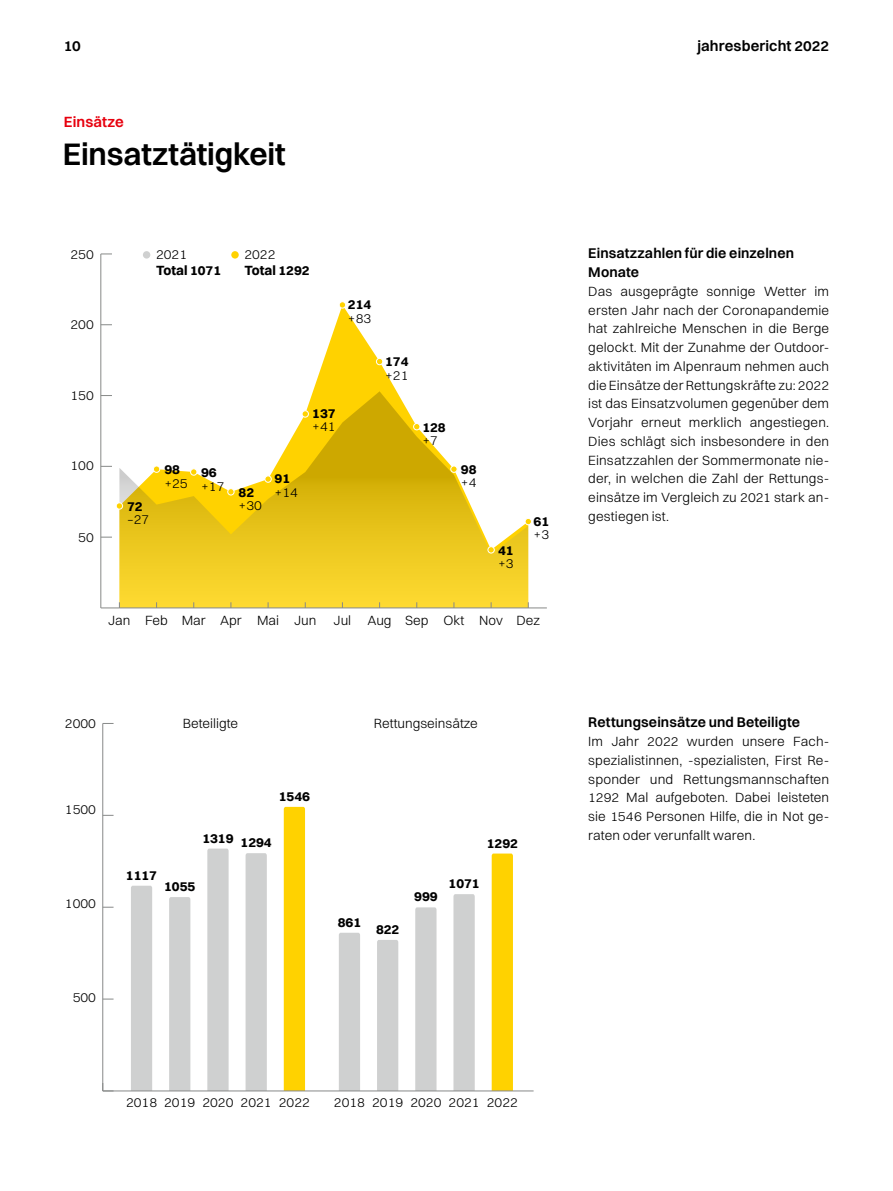
<style>
.page{position:relative;width:893px;height:1191px;background:#fff}
.page>*{position:absolute;margin:0;border:0;box-sizing:border-box;transform-origin:0 0}
.t1{font:600 31.5px "Switzer";letter-spacing:-.005em;color:#000}
.t2{font:600 15px "Switzer";letter-spacing:.005em;color:#000}
.t3{font:600 15px "Switzer";letter-spacing:.005em;color:#e7000e}
.t4{font:600 14.25px/18.8px "Switzer";letter-spacing:.01em;color:#000}
.t5{font:300 13.5px/18.8px "Switzer";letter-spacing:.005em;color:#000}
.t6{font:700 13.5px/13.5px "Switzer";color:#000}
.s1{font-weight:300}
</style>
<div class="page">
<svg style="left:313px;top:307px;width:84px;height:84px;fill:#ffd200"></svg>
<svg style="left:119px;top:391px;width:409px;height:216px"></svg>
<div style="left:116px;top:503px;width:7px;height:6px;background:#ffd200;border-radius:50%"></div>
<div style="left:116px;top:502px;width:7px;height:7px;border:1px solid #fff;border-radius:50%"></div>
<div style="left:153px;top:466px;width:7px;height:6px;background:#ffd200;border-radius:50%"></div>
<div style="left:153px;top:465px;width:7px;height:8px;border:1px solid #fff;border-radius:50%"></div>
<svg style="left:191px;top:469px;width:6px;height:6px"></svg>
<div style="left:190px;top:468px;width:7px;height:7px;border:1px solid #fff;border-radius:50%"></div>
<div style="left:228px;top:488px;width:6px;height:7px;background:#ffd200;border-radius:50%"></div>
<div style="left:227px;top:488px;width:7px;height:7px;border:1px solid #fff;border-radius:50%"></div>
<svg style="left:265px;top:476px;width:6px;height:6px"></svg>
<div style="left:265px;top:475px;width:7px;height:7px;border:1px solid #fff;border-radius:50%"></div>
<svg style="left:302px;top:411px;width:6px;height:6px"></svg>
<div style="left:302px;top:410px;width:7px;height:7px;border:1px solid #fff;border-radius:50%"></div>
<div style="left:339px;top:302px;width:7px;height:6px;background:#ffd200;border-radius:50%"></div>
<div style="left:339px;top:301px;width:7px;height:7px;border:1px solid #fff;border-radius:50%"></div>
<div style="left:376px;top:358px;width:7px;height:7px;background:#ffd200;border-radius:50%"></div>
<div style="left:376px;top:358px;width:7px;height:7px;border:1px solid #fff;border-radius:50%"></div>
<div style="left:414px;top:423px;width:6px;height:7px;background:#ffd200;border-radius:50%"></div>
<div style="left:413px;top:423px;width:7px;height:7px;border:1px solid #fff;border-radius:50%"></div>
<svg style="left:452px;top:466px;width:5px;height:6px"></svg>
<div style="left:450px;top:465px;width:7px;height:8px;border:1px solid #fff;border-radius:50%"></div>
<div style="left:488px;top:546px;width:6px;height:7px;background:#ffd200;border-radius:50%"></div>
<div style="left:488px;top:546px;width:7px;height:7px;border:1px solid #fff;border-radius:50%"></div>
<div style="left:525px;top:518px;width:6px;height:7px;background:#ffd200;border-radius:50%"></div>
<div style="left:525px;top:518px;width:7px;height:7px;border:1px solid #fff;border-radius:50%"></div>
<hr style="left:100px;top:254px;width:1px;height:354px;background:#878988">
<div style="left:231px;top:251px;width:8px;height:7px;background:#ffd200;border-radius:50%"></div>
<div style="left:143px;top:251px;width:7px;height:7px;background:#cfd0d0;border-radius:50%"></div>
<hr style="left:119px;top:607px;width:428px;height:1px;background:#878988">
<svg style="left:101px;top:602px;width:19px;height:6px"></svg>
<div style="left:492px;top:853px;width:21px;height:237px;background:#ffd200"></div>
<svg style="left:453px;top:894px;width:22px;height:196px"></svg>
<div style="left:415px;top:907px;width:21px;height:183px;background:#cfd0d0"></div>
<div style="left:377px;top:940px;width:21px;height:150px;background:#cfd0d0"></div>
<div style="left:339px;top:932px;width:21px;height:158px;background:#cfd0d0"></div>
<div style="left:284px;top:807px;width:21px;height:283px;background:#ffd200"></div>
<div style="left:246px;top:853px;width:21px;height:237px;background:#cfd0d0"></div>
<svg style="left:207px;top:848px;width:22px;height:242px"></svg>
<div style="left:169px;top:897px;width:21px;height:193px;background:#cfd0d0"></div>
<div style="left:131px;top:885px;width:21px;height:205px;background:#cfd0d0"></div>
<hr style="left:103px;top:1090px;width:431px;height:1px;background:#878988">
<hr style="left:102px;top:723px;width:1px;height:368px;background:#878988">
<svg style="left:103px;top:1083px;width:11px;height:8px"></svg>
<p class="t2" style="left:64px;top:37px;width:18px">10</p>
<p class="t2" style="left:697px;top:37px;width:133px">jahresbericht 2022</p>
<p class="t3" style="left:64px;top:113px;width:62px">Einsätze</p>
<h1 class="t1" style="left:63px;top:134px;width:224px">Einsatztätigkeit</h1>
<p class="t5" style="left:71px;top:245px;width:25px">250</p>
<p class="t5" style="left:71px;top:314px;width:25px">200</p>
<p class="t5" style="left:71px;top:385px;width:25px">150</p>
<p class="t5" style="left:71px;top:456px;width:25px">100</p>
<p class="t5" style="left:156px;top:244px;width:33px">2021</p>
<p class="t6" style="left:156px;top:263px;width:67px">Total 1071</p>
<p class="t5" style="left:244px;top:244px;width:33px">2022</p>
<p class="t6" style="left:244px;top:263px;width:67px">Total 1292</p>
<p class="t6" style="left:348px;top:298px;width:25px">214</p>
<p class="t5" style="left:348px;top:308px;width:25px">+83</p>
<p class="t6" style="left:127px;top:499px;width:17px">72</p>
<p class="t5" style="left:127px;top:510px;width:24px">–27</p>
<p class="t6" style="left:164px;top:463px;width:17px">98</p>
<p class="t5" style="left:164px;top:474px;width:25px">+25</p>
<p class="t6" style="left:201px;top:466px;width:54px">96<br><span class="s1">+17</span> 82</p>
<p class="t5" style="left:239px;top:496px;width:25px">+30</p>
<p class="t6" style="left:275px;top:471px;width:17px">91</p>
<p class="t5" style="left:275px;top:482px;width:25px">+14</p>
<p class="t6" style="left:312px;top:406px;width:25px">137</p>
<p class="t5" style="left:312px;top:417px;width:25px">+41</p>
<p class="t6" style="left:385px;top:354px;width:25px">174</p>
<p class="t5" style="left:385px;top:365px;width:25px">+21</p>
<p class="t6" style="left:422px;top:420px;width:25px">128</p>
<p class="t5" style="left:422px;top:431px;width:17px">+7</p>
<p class="t6" style="left:461px;top:462px;width:17px">98</p>
<p class="t5" style="left:461px;top:473px;width:17px">+4</p>
<p class="t6" style="left:534px;top:514px;width:17px">61</p>
<p class="t5" style="left:78px;top:527px;width:17px">50</p>
<p class="t5" style="left:534px;top:525px;width:17px">+3</p>
<p class="t6" style="left:498px;top:543px;width:17px">41</p>
<p class="t5" style="left:498px;top:554px;width:17px">+3</p>
<p class="t5" style="left:108px;top:610px;width:210px">Jan Feb Mar Apr Mai Jun</p>
<p class="t5" style="left:334px;top:610px;width:208px">Jul Aug Sep Okt Nov Dez</p>
<p class="t5" style="left:65px;top:714px;width:33px">2000</p>
<p class="t5" style="left:65px;top:799px;width:33px">1500</p>
<p class="t5" style="left:65px;top:894px;width:33px">1000</p>
<p class="t5" style="left:73px;top:987px;width:25px">500</p>
<p class="t5" style="left:183px;top:714px;width:57px">Beteiligte</p>
<p class="t5" style="left:374px;top:714px;width:106px">Rettungseinsätze</p>
<p class="t6" style="left:279px;top:789px;width:33px">1546</p>
<p class="t6" style="left:202px;top:831px;width:33px">1319</p>
<p class="t6" style="left:241px;top:835px;width:33px">1294</p>
<p class="t6" style="left:126px;top:868px;width:33px">1117</p>
<p class="t6" style="left:164px;top:879px;width:33px">1055</p>
<p class="t6" style="left:338px;top:915px;width:25px">861</p>
<p class="t6" style="left:376px;top:922px;width:25px">822</p>
<p class="t6" style="left:414px;top:889px;width:25px">999</p>
<p class="t6" style="left:487px;top:836px;width:33px">1292</p>
<p class="t6" style="left:449px;top:876px;width:33px">1071</p>
<p class="t5" style="left:126px;top:1093px;width:185px">2018 2019 2020 2021 2022</p>
<p class="t5" style="left:334px;top:1093px;width:185px">2018 2019 2020 2021 2022</p>
<p class="t4" style="left:588px;top:244px;width:207px">Einsatzzahlen für die einzelnen<br>Monate</p>
<p class="t5" style="left:588px;top:282px;width:242px">Das ausgeprägte sonnige Wetter im ersten Jahr nach der Coronapandemie hat zahlreiche Menschen in die Berge gelockt. Mit der Zunahme der Outdoor&shy;aktivitäten im Alpenraum nehmen auch die Einsätze der Rettungskräfte zu: 2022 ist das Einsatzvolumen gegenüber dem Vorjahr erneut merklich angestiegen.<br>Dies schlägt sich insbesondere in den Einsatzzahlen der Sommermonate nie&shy;der, in welchen die Zahl der Rettungs&shy;einsätze im Vergleich zu 2021 stark an&shy;gestiegen ist.</p>
<p class="t4" style="left:588px;top:712px;width:213px">Rettungseinsätze und Beteiligte</p>
<p class="t5" style="left:588px;top:732px;width:243px;text-align:justify">Im Jahr 2022 wurden unsere Fach&shy;spezialistinnen, -spezialisten, First Re&shy;sponder und Rettungsmannschaften 1292 Mal aufgeboten. Dabei leisteten sie 1546 Personen Hilfe, die in Not ge&shy;raten oder verunfallt waren.</p>
</div>
